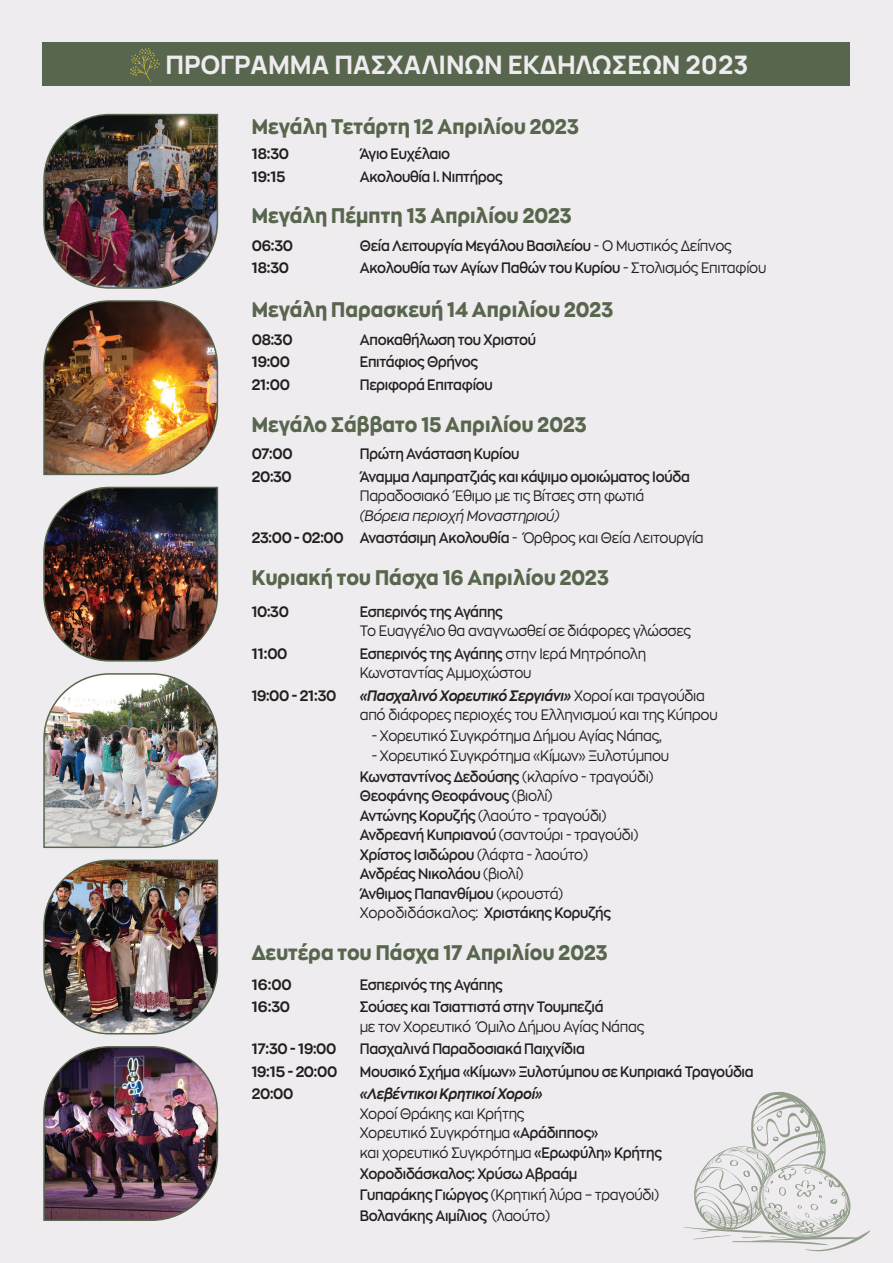
<style>
.page{position:relative;width:893px;height:1263px;background:#efecef}
.page>*{position:absolute;margin:0;border:0;box-sizing:border-box;transform-origin:0 0}
.t1{font:200 25.5px "Manrope";color:#efecef}
.t2{font:800 21px "Zona Pro";letter-spacing:.01em;color:#57664d;scale:.91 1}
.t3{font:600 15px "Zona Pro";letter-spacing:-.02em;color:#231f20;scale:.89 1}
.t4{font:15px/19.5px "Zona Pro";letter-spacing:-.02em;color:#231f20;scale:.89 1}
.t5{font:italic 700 15px "Zona Pro";letter-spacing:-.02em;color:#231f20;scale:.89 1}
.t6{font:700 15px "Zona Pro";letter-spacing:-.02em;color:#231f20;scale:.94 1}
.t7{font:700 15px "Zona Pro";letter-spacing:-.02em;color:#231f20}
.t8{font:italic 15px "Zona Pro";letter-spacing:-.02em;color:#231f20;scale:.89 1}
.s1{font-weight:400}
.s2{font-weight:700}
.s3{font-weight:600}
.s4{font-weight:400;font-style:normal}
</style>
<div class="page">
<hr style="left:892px;top:0;width:1px;height:1263px;background:#cacec5">
<div style="left:43px;top:43px;width:807px;height:43px;background:#57664d"></div>
<img style="left:43px;top:113px;width:176px;height:176px">
<img style="left:43px;top:300px;width:176px;height:176px">
<img style="left:43px;top:673px;width:176px;height:176px">
<img style="left:43px;top:1046px;width:176px;height:175px">
<img style="left:43px;top:486px;width:176px;height:176px">
<img style="left:43px;top:859px;width:176px;height:176px">
<svg style="left:130px;top:48px;width:30px;height:34px"></svg>
<svg style="left:684px;top:1091px;width:186px;height:161px"></svg>
<p class="t1" style="left:165px;top:47px;width:585px">ΠΡΟΓΡΑΜΜΑ ΠΑΣΧAΛΙΝΩΝ ΕΚΔΗΛΩΣΕΩΝ 2023</p>
<p class="t2" style="left:252px;top:113px;width:361px">Μεγάλη Τετάρτη 12 Απριλίου 2023</p>
<p class="t7" style="left:252px;top:144px;width:39px">18:30</p>
<p class="t3" style="left:360px;top:144px;width:103px">Άγιο Ευχέλαιο</p>
<p class="t7" style="left:252px;top:166px;width:35px">19:15</p>
<p class="t3" style="left:360px;top:166px;width:162px">Ακολουθία Ι. Νιπτήρος</p>
<p class="t2" style="left:252px;top:202px;width:353px">Μεγάλη Πέμπτη 13 Απριλίου 2023</p>
<p class="t6" style="left:252px;top:235px;width:46px">06:30</p>
<p class="t3" style="left:360px;top:236px;width:419px">Θεία Λειτουργία Μεγάλου Βασιλείου <span class="s1">- Ο Μυστικός Δείπνος</span></p>
<p class="t7" style="left:252px;top:258px;width:39px">18:30</p>
<p class="t3" style="left:360px;top:258px;width:458px">Ακολουθία των Αγίων Παθών του Κυρίου <span class="s1">- Στολισμός Επιταφίου</span></p>
<p class="t2" style="left:252px;top:296px;width:399px">Μεγάλη Παρασκευή 14 Απριλίου 2023</p>
<p class="t6" style="left:252px;top:329px;width:45px">08:30</p>
<p class="t3" style="left:360px;top:329px;width:200px">Αποκαθήλωση του Χριστού</p>
<p class="t7" style="left:252px;top:352px;width:40px">19:00</p>
<p class="t3" style="left:360px;top:352px;width:134px">Επιτάφιος Θρήνος</p>
<p class="t6" style="left:252px;top:374px;width:42px">21:00</p>
<p class="t3" style="left:360px;top:374px;width:151px">Περιφορά Επιταφίου</p>
<p class="t2" style="left:252px;top:410px;width:369px">Μεγάλο Σάββατο 15 Απριλίου 2023</p>
<p class="t6" style="left:252px;top:444px;width:45px">07:00</p>
<p class="t3" style="left:360px;top:444px;width:181px">Πρώτη Ανάσταση Κυρίου</p>
<p class="t6" style="left:252px;top:467px;width:44px">20:30</p>
<p class="t3" style="left:360px;top:467px;width:372px">Άναμμα Λαμπρατζιάς και κάψιμο ομοιώματος Ιούδα</p>
<p class="t4" style="left:360px;top:486px;width:321px">Παραδοσιακό Έθιμο με τις Βίτσες στη φωτιά</p>
<p class="t8" style="left:360px;top:506px;width:226px">(Βόρεια περιοχή Μοναστηριού)</p>
<p class="t4" style="left:252px;top:528px;width:509px"><span class="s2">23:00 - 02:00</span> <span class="s3">Αναστάσιμη Ακολουθία</span> - Όρθρος και Θεία Λειτουργία</p>
<p class="t2" style="left:252px;top:563px;width:394px">Κυριακή του Πάσχα 16 Απριλίου 2023</p>
<p class="t6" style="left:252px;top:602px;width:41px">10:30</p>
<p class="t3" style="left:360px;top:602px;width:162px">Εσπερινός της Αγάπης</p>
<p class="t4" style="left:360px;top:621px;width:374px">Το Ευαγγέλιο θα αναγνωσθεί σε διάφορες γλώσσες</p>
<p class="t7" style="left:252px;top:644px;width:37px">11:00</p>
<p class="t3" style="left:360px;top:644px;width:323px">Εσπερινός της Αγάπης <span class="s1">στην Ιερά Μητρόπολη</span></p>
<p class="t4" style="left:360px;top:663px;width:194px">Κωνσταντίας Αμμοχώστου</p>
<p class="t6" style="left:252px;top:686px;width:92px">19:00 - 21:30</p>
<p class="t5" style="left:360px;top:686px;width:389px">«Πασχαλινό Χορευτικό Σεργιάνι» <span class="s4">Χοροί και τραγούδια</span></p>
<p class="t4" style="left:360px;top:705px;width:404px">από διάφορες περιοχές του Ελληνισμού και της Κύπρου</p>
<p class="t4" style="left:372px;top:726px;width:327px">- Χορευτικό Συγκρότημα Δήμου Αγίας Νάπας,</p>
<p class="t4" style="left:372px;top:745px;width:336px">- Χορευτικό Συγκρότημα «Κίμων» Ξυλοτύμπου</p>
<p class="t3" style="left:360px;top:767px;width:332px">Κωνσταντίνος Δεδούσης <span class="s1">(κλαρίνο - τραγούδι)</span></p>
<p class="t3" style="left:360px;top:786px;width:218px">Θεοφάνης Θεοφάνους <span class="s1">(βιολί)</span></p>
<p class="t4" style="left:360px;top:805px;width:279px"><span class="s3">Αντώνης Κορυζής</span> (λαούτο - τραγούδι)</p>
<p class="t4" style="left:360px;top:825px;width:315px"><span class="s3">Ανδρεανή Κυπριανού</span> (σαντούρι - τραγούδι)</p>
<p class="t3" style="left:360px;top:845px;width:258px">Χρίστος Ισιδώρου <span class="s1">(λάφτα - λαούτο)</span></p>
<p class="t3" style="left:360px;top:864px;width:186px">Ανδρέας Νικολάου <span class="s1">(βιολί)</span></p>
<p class="t3" style="left:360px;top:884px;width:230px">Άνθιμος Παπανθίμου <span class="s1">(κρουστά)</span></p>
<p class="t3" style="left:360px;top:903px;width:284px"><span class="s1">Χοροδιδάσκαλος:</span> Χριστάκης Κορυζής</p>
<p class="t2" style="left:252px;top:939px;width:392px">Δευτέρα του Πάσχα 17 Απριλίου 2023</p>
<p class="t7" style="left:252px;top:974px;width:41px">16:00</p>
<p class="t3" style="left:360px;top:974px;width:162px">Εσπερινός της Αγάπης</p>
<p class="t7" style="left:252px;top:997px;width:40px">16:30</p>
<p class="t3" style="left:360px;top:997px;width:275px">Σούσες και Τσιαττιστά στην Τουμπεζιά</p>
<p class="t4" style="left:360px;top:1016px;width:321px">με τον Χορευτικό Όμιλο Δήμου Αγίας Νάπας</p>
<p class="t7" style="left:252px;top:1039px;width:86px">17:30 - 19:00</p>
<p class="t3" style="left:360px;top:1039px;width:254px">Πασχαλινά Παραδοσιακά Παιχνίδια</p>
<p class="t6" style="left:252px;top:1061px;width:92px">19:15 - 20:00</p>
<p class="t3" style="left:360px;top:1061px;width:444px">Μουσικό Σχήμα «Κίμων» Ξυλοτύμπου σε Κυπριακά Τραγούδια</p>
<p class="t6" style="left:252px;top:1084px;width:46px">20:00</p>
<p class="t5" style="left:360px;top:1084px;width:207px">«Λεβέντικοι Κρητικοί Χοροί»</p>
<p class="t4" style="left:360px;top:1103px;width:186px">Χοροί Θράκης και Κρήτης</p>
<p class="t4" style="left:360px;top:1123px;width:341px">Χορευτικό Συγκρότημα <span class="s3">«Αράδιππος»<br></span>και χορευτικό Συγκρότημα <span class="s3">«Ερωφύλη» Κρήτης</span></p>
<p class="t3" style="left:360px;top:1163px;width:246px">Χοροδιδάσκαλος: Χρύσω Αβραάμ</p>
<p class="t4" style="left:360px;top:1184px;width:338px"><span class="s3">Γυπαράκης Γιώργος</span> (Κρητική λύρα – τραγούδι)</p>
<p class="t3" style="left:360px;top:1205px;width:215px">Βολανάκης Αιμίλιος <span class="s1">(λαούτο)</span></p>
</div>
